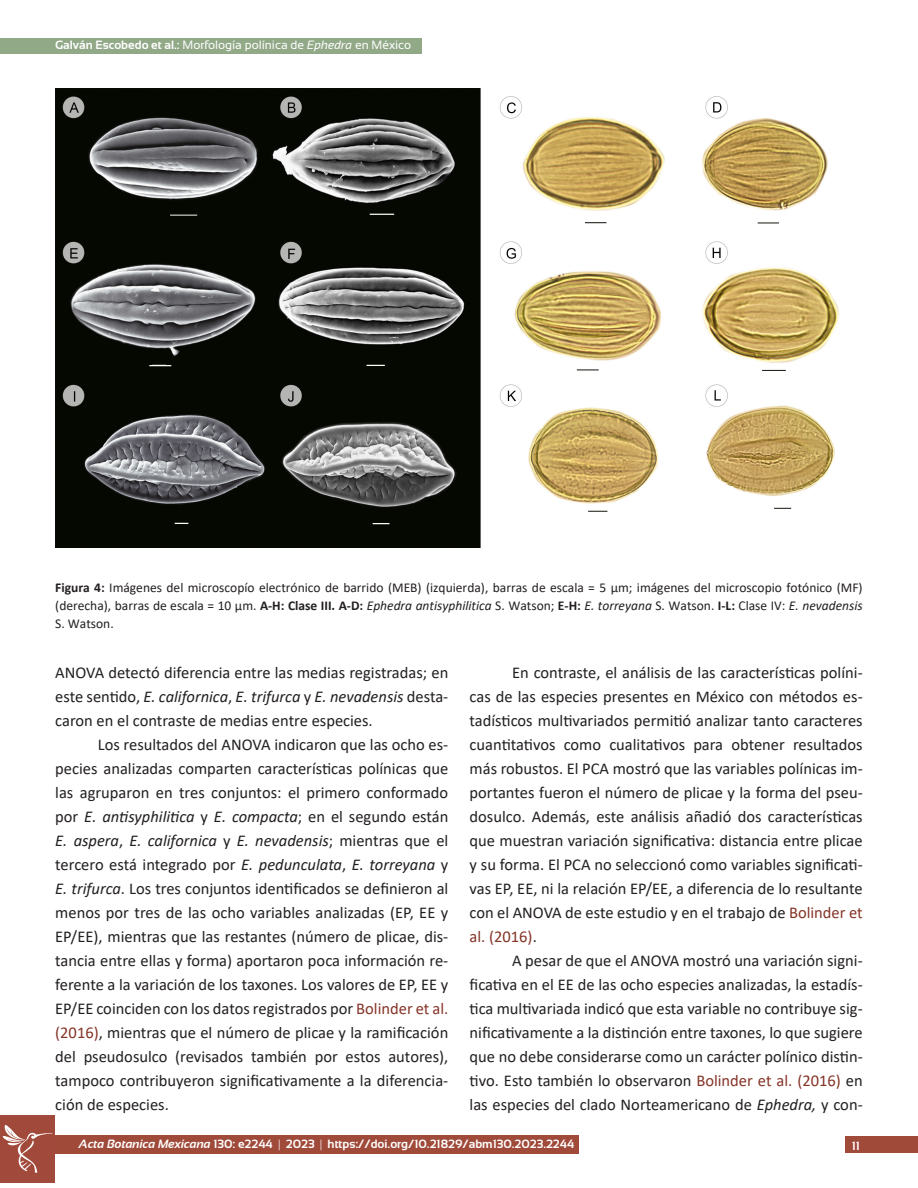
<style>
.page{position:relative;width:918px;height:1188px;background:#fff}
.page>*{position:absolute;margin:0;border:0;box-sizing:border-box;transform-origin:0 0}
.textobase{font:16.5px/24px "Calibri";color:#231f20;text-align:justify}
.piefigura{font:13.5px/18px "Calibri";color:#231f20;text-align:justify}
.t1{font:700 12px "Sansation";color:#fff}
.t2{font:12px "Sansation";color:#fff}
.t3{font:italic 700 12px "Sansation";color:#fff}
.s1{font-weight:700}
.s2{font-style:italic}
.s3{color:#853427}
.s4{font-weight:300}
</style>
<div class="page">
<div style="left:846px;top:1136px;width:72px;height:17px;background:#a04a3a"></div>
<div style="left:0;top:38px;width:422px;height:16px;background:#91a987"></div>
<div style="left:0;top:1135px;width:578px;height:19px;background:#a04a3a"></div>
<div style="left:0;top:1115px;width:55px;height:67px;background:#a14a3b"></div>
<svg style="left:3px;top:1125px;width:50px;height:48px"></svg>
<img style="left:55px;top:89px;width:784px;height:458px">
<p class="t2" style="left:55px;top:38px;width:358px"><span class="s1">Galván Escobedo et al.:</span> Morfología polínica de <span class="s2">Ephedra</span> en México</p>
<p class="piefigura" style="left:55px;top:578px;width:809px"><span class="s1">Figura 4:</span> Imágenes del microscopío electrónico de barrido (MEB) (izquierda), barras de escala = 5 µm; imágenes del microscopio fotónico (MF) (derecha), barras de escala = 10 µm. <span class="s1">A-H: Clase III. A-D:</span> <span class="s2">Ephedra antisyphilitica</span> S. Watson; <span class="s1">E-H:</span> <span class="s2">E. torreyana</span> S. Watson. <span class="s1">I-L:</span> Clase IV: <span class="s2">E. nevadensis </span>S. Watson.</p>
<p class="textobase" style="left:55px;top:660px;width:395px">ANOVA detectó diferencia entre las medias registradas; en este sentido, <span class="s2">E. californica</span>, <span class="s2">E. trifurca</span> y <span class="s2">E. nevadensis</span> desta&shy;caron en el contraste de medias entre especies.</p>
<p class="textobase" style="left:55px;top:732px;width:395px;text-indent:43px">Los resultados del ANOVA indicaron que las ocho es&shy;pecies analizadas comparten características polínicas que las agruparon en tres conjuntos: el primero conformado por <span class="s2">E. antisyphilitica</span> y <span class="s2">E. compacta</span>; en el segundo están <span class="s2">E. aspera</span>, <span class="s2">E. californica</span> y <span class="s2">E. nevadensis</span>; mientras que el tercero está integrado por <span class="s2">E. pedunculata</span>, <span class="s2">E. torreyana</span> y <span class="s2">E. trifurca</span>. Los tres conjuntos identificados se definieron al menos por tres de las ocho variables analizadas (EP, EE y EP/EE), mientras que las restantes (número de plicae, dis&shy;tancia entre ellas y forma) aportaron poca información re&shy;ferente a la variación de los taxones. Los valores de EP, EE y EP/EE coinciden con los datos registrados por <span class="s3">Bolinder et al. (2016)</span>, mientras que el número de plicae y la ramificación del pseudosulco (revisados también por estos autores), tampoco contribuyeron significativamente a la diferencia&shy;ción de especies.</p>
<p class="textobase" style="left:470px;top:660px;width:395px;text-indent:43px">En contraste, el análisis de las características políni&shy;cas de las especies presentes en México con métodos es&shy;tadísticos multivariados permitió analizar tanto caracteres cuantitativos como cualitativos para obtener resultados más robustos. El PCA mostró que las variables polínicas im&shy;portantes fueron el número de plicae y la forma del pseu&shy;dosulco. Además, este análisis añadió dos características que muestran variación significativa: distancia entre plicae y su forma. El PCA no seleccionó como variables significati&shy;vas EP, EE, ni la relación EP/EE, a diferencia de lo resultante con el ANOVA de este estudio y en el trabajo de <span class="s3">Bolinder et al. (2016)</span>.</p>
<p class="textobase" style="left:470px;top:948px;width:395px;text-indent:43px">A pesar de que el ANOVA mostró una variación signi&shy;ficativa en el EE de las ocho especies analizadas, la estadís&shy;tica multivariada indicó que esta variable no contribuye sig&shy;nificativamente a la distinción entre taxones, lo que sugiere que no debe considerarse como un carácter polínico distin&shy;tivo. Esto también lo observaron <span class="s3">Bolinder et al. (2016)</span> en las especies del clado Norteamericano de <span class="s2">Ephedra,</span> y con-</p>
<p class="t1" style="left:193px;top:1134px;width:351px">128: e1924 <span class="s4">|</span> 2021 <span class="s4">|</span> https://doi.org/10.21829/abm128.2021.1924</p>
<p class="t1" style="left:58px;top:1138px;width:484px"><sup>Acta</sup> <sup>Botanica</sup> <sup>Mexicana</sup> 128: e1829 <span class="s4">|</span> 2021 <span class="s4">|</span> https://doi.org/10.21829/abm128.2021.1829</p>
<p class="t1" style="left:79px;top:1137px;width:497px"><span class="s2">Acta Botanica Mexicana</span> 130: e2244 <span class="s4">|</span> 2023 <span class="s4">|</span> https://doi.org/10.21829/abm130.2023.2244</p>
<p class="t3" style="left:56px;top:1138px;width:134px">Acta Botanica Mexicana</p>
<p class="t1" style="left:852px;top:1139px;width:10px">11</p>
</div>
